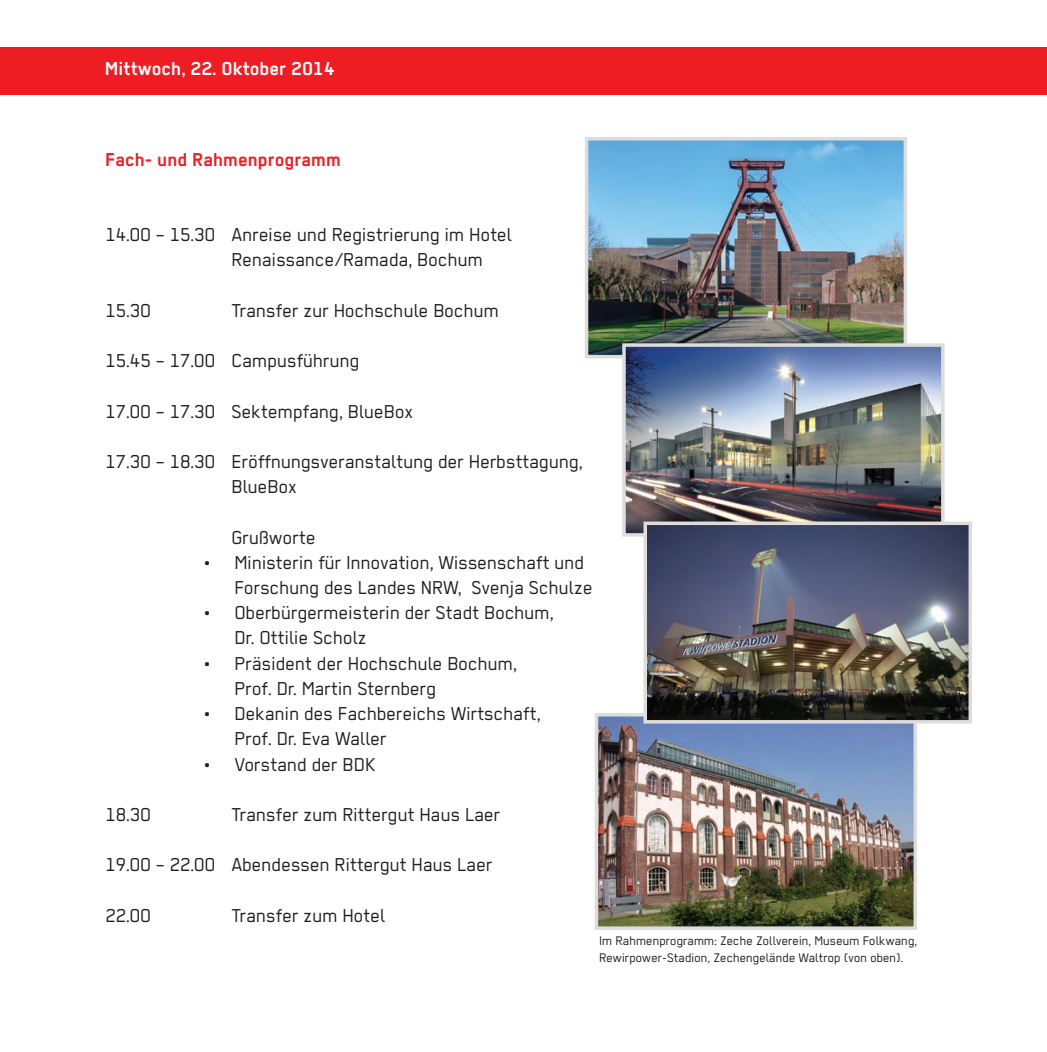
<style>
.page{position:relative;width:1047px;height:1052px;background:#fff}
.page>*{position:absolute;margin:0;border:0;box-sizing:border-box;transform-origin:0 0}
.t1{font:21px/25.2px "BO Regular Normal";color:#231f20}
.t2{font:700 21px "BO Regular";color:#fff}
.t3{font:700 21px "BO Regular";color:#ee1d23}
.t4{font:14px/16.8px "BO Regular Normal";color:#231f20}
</style>
<div class="page">
<img style="left:590px;top:142px;width:312px;height:211px">
<div style="left:585px;top:137px;width:322px;height:221px;border:4px solid #dedddc"></div>
<img style="left:600px;top:718px;width:312px;height:207px">
<div style="left:595px;top:713px;width:322px;height:217px;border:4px solid #dedddc"></div>
<img style="left:627px;top:348px;width:312px;height:183px">
<div style="left:622px;top:343px;width:322px;height:193px;border:4px solid #dedddc"></div>
<div style="left:0;top:47px;width:1047px;height:48px;background:#ee1d23"></div>
<img style="left:648px;top:526px;width:319px;height:192px">
<div style="left:643px;top:521px;width:329px;height:202px;border:4px solid #dedddc"></div>
<p class="t2" style="left:105px;top:57px;width:231px">Mittwoch, 22. Oktober 2014</p>
<p class="t3" style="left:105px;top:148px;width:237px">Fach- und Rahmenprogramm</p>
<p class="t1" style="left:231px;top:222px;width:282px;text-indent:-126px">14.00 – 15.30 Anreise und Registrierung im Hotel<br>Renaissance/Ramada, Bochum</p>
<p class="t1" style="left:105px;top:297px;width:47px">15.30</p>
<p class="t1" style="left:231px;top:297px;width:269px">Transfer zur Hochschule Bochum</p>
<p class="t1" style="left:105px;top:348px;width:256px">15.45 – 17.00 Campusführung</p>
<p class="t1" style="left:105px;top:398px;width:309px">17.00 – 17.30 Sektempfang, BlueBox</p>
<p class="t1" style="left:231px;top:448px;width:353px;text-indent:-126px">17.30 – 18.30 Eröffnungsveranstaltung der Herbsttagung,<br>BlueBox</p>
<p class="t1" style="left:231px;top:524px;width:86px">Grußworte</p>
<p class="t1" style="left:234px;top:549px;width:360px;text-indent:-32px">• Ministerin für Innovation, Wissenschaft und<br>Forschung des Landes NRW, Svenja Schulze</p>
<p class="t1" style="left:234px;top:600px;width:321px;text-indent:-32px">• Oberbürgermeisterin der Stadt Bochum,<br>Dr. Ottilie Scholz</p>
<p class="t1" style="left:234px;top:650px;width:284px;text-indent:-32px">• Präsident der Hochschule Bochum,<br>Prof. Dr. Martin Sternberg</p>
<p class="t1" style="left:234px;top:700px;width:308px;text-indent:-32px">• Dekanin des Fachbereichs Wirtschaft,<br>Prof. Dr. Eva Waller</p>
<p class="t1" style="left:203px;top:751px;width:174px">• Vorstand der BDK</p>
<p class="t1" style="left:105px;top:801px;width:47px">18.30</p>
<p class="t1" style="left:231px;top:801px;width:270px">Transfer zum Rittergut Haus Laer</p>
<p class="t1" style="left:105px;top:852px;width:389px">19.00 – 22.00 Abendessen Rittergut Haus Laer</p>
<p class="t1" style="left:105px;top:902px;width:47px">22.00</p>
<p class="t1" style="left:231px;top:902px;width:155px">Transfer zum Hotel</p>
<p class="t4" style="left:599px;top:932px;width:319px">Im Rahmenprogramm: Zeche Zollverein, Museum Folkwang,<br>Rewirpower-Stadion, Zechengelände Waltrop (von oben).</p>
</div>
